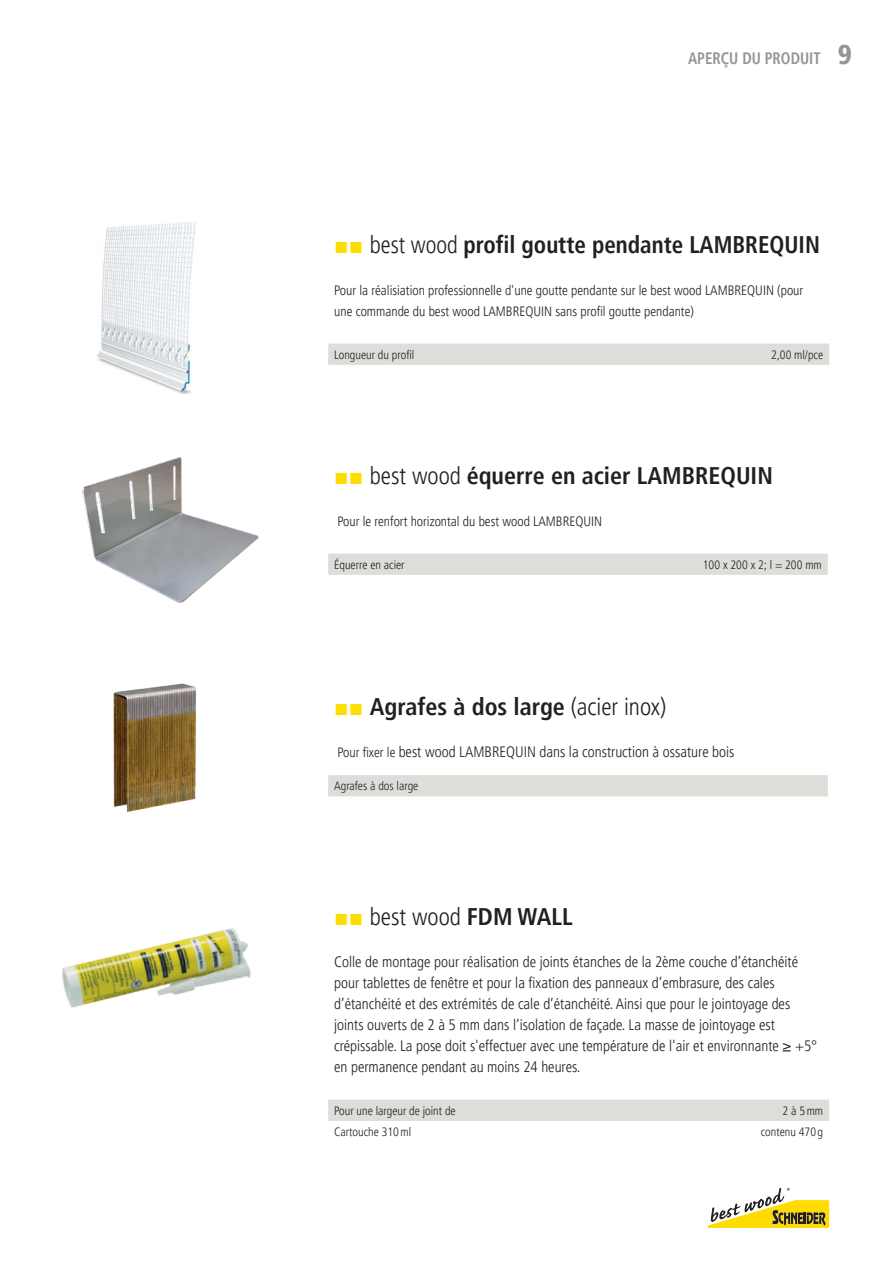
<style>
.page{position:relative;width:893px;height:1263px;background:#fff}
.page>*{position:absolute;margin:0;border:0;box-sizing:border-box;transform-origin:0 0}
.t1{font:700 condensed 24px "Frutiger LT Pro";color:#231f20}
.t2{font:700 condensed 24px "Frutiger LT Pro";color:#231f20;scale:.96 1}
.t3{font:300 condensed 24px "Frutiger LT Pro";color:#231f20}
.t4{font:700 condensed 16.5px "Frutiger LT Pro";color:#939598;scale:.91 1}
.t5{font:300 condensed 15px/21px "Frutiger LT Pro";color:#231f20}
.t6{font:300 condensed 13.5px/21px "Frutiger LT Pro";color:#231f20}
.Eigenschaften_S1{font:300 condensed 12px "Frutiger LT Pro";color:#231f20}
.s1{font-weight:900;font-size:27px}
.s2{font-family:"Arial";font-stretch:normal;color:#ffdd01}
.s3{font-weight:300}
.s4{font-size:13.5px}
.s5{font-family:"Arial";font-weight:700;font-stretch:normal;color:#ffdd01}
.s6{font-weight:700}
</style>
<div class="page">
<svg style="left:708px;top:1188px;width:121px;height:40px"></svg>
<div style="left:328px;top:1100px;width:501px;height:21px;background:#ddddda"></div>
<img style="left:62px;top:928px;width:189px;height:80px">
<img style="left:96px;top:222px;width:100px;height:172px">
<div style="left:328px;top:344px;width:501px;height:21px;background:#ddddda"></div>
<img style="left:82px;top:457px;width:177px;height:146px">
<div style="left:328px;top:554px;width:500px;height:21px;background:#ddddda"></div>
<div style="left:328px;top:775px;width:500px;height:21px;background:#ddddda"></div>
<img style="left:113px;top:683px;width:84px;height:129px">
<p class="t4" style="left:688px;top:48px;width:181px">APERÇU DU PRODUIT <span class="s1">9</span></p>
<p class="t2" style="left:334px;top:230px;width:507px"><span class="s2">■■</span> <span class="s3">best wood</span> profil goutte pendante LAMBREQUIN</p>
<p class="t6" style="left:334px;top:280px;width:471px">Pour la réalisiation professionnelle d'une goutte pendante sur le best wood LAMBREQUIN (pour une commande du best wood LAMBREQUIN sans profil goutte pendante)</p>
<p class="Eigenschaften_S1" style="left:334px;top:348px;width:82px">Longueur du profil</p>
<p class="Eigenschaften_S1" style="left:771px;top:348px;width:53px">2,00 ml/pce</p>
<p class="t1" style="left:334px;top:461px;width:440px"><span class="s2">■■</span> <span class="s3">best wood</span> équerre en acier LAMBREQUIN</p>
<p class="t6" style="left:337px;top:511px;width:266px">Pour le renfort horizontal du best wood LAMBREQUIN</p>
<p class="Eigenschaften_S1" style="left:334px;top:558px;width:72px">Équerre en acier</p>
<p class="Eigenschaften_S1" style="left:703px;top:558px;width:120px">100 x 200 x 2; l = 200 mm</p>
<p class="t1" style="left:334px;top:692px;width:334px"><span class="s2">■■</span> Agrafes à dos large <span class="s3">(acier inox)</span></p>
<p class="t5" style="left:337px;top:741px;width:399px"><span class="s4">Pour fixer le</span> best wood LAMBREQUIN dans la construction à ossature bois</p>
<p class="Eigenschaften_S1" style="left:334px;top:779px;width:86px">Agrafes à dos large</p>
<p class="t3" style="left:334px;top:903px;width:240px"><span class="s5">■■</span> best wood <span class="s6">FDM WALL</span></p>
<p class="t5" style="left:334px;top:951px;width:484px">Colle de montage pour réalisation de joints étanches de la 2ème couche d’étanchéité pour tablettes de fenêtre et pour la fixation des panneaux d’embrasure, des cales d’étanchéité et des extrémités de cale d’étanchéité. Ainsi que pour le jointoyage des joints ouverts de 2 à 5 mm dans l’isolation de façade. La masse de jointoyage est crépissable. La pose doit s'effectuer avec une température de l'air et environnante ≥ +5° en permanence pendant au moins 24 heures.</p>
<p class="Eigenschaften_S1" style="left:334px;top:1104px;width:123px">Pour une largeur de joint de</p>
<p class="Eigenschaften_S1" style="left:783px;top:1104px;width:42px">2 à 5mm</p>
<p class="Eigenschaften_S1" style="left:334px;top:1125px;width:79px">Cartouche 310ml</p>
<p class="Eigenschaften_S1" style="left:761px;top:1125px;width:64px">contenu 470 g</p>
</div>
